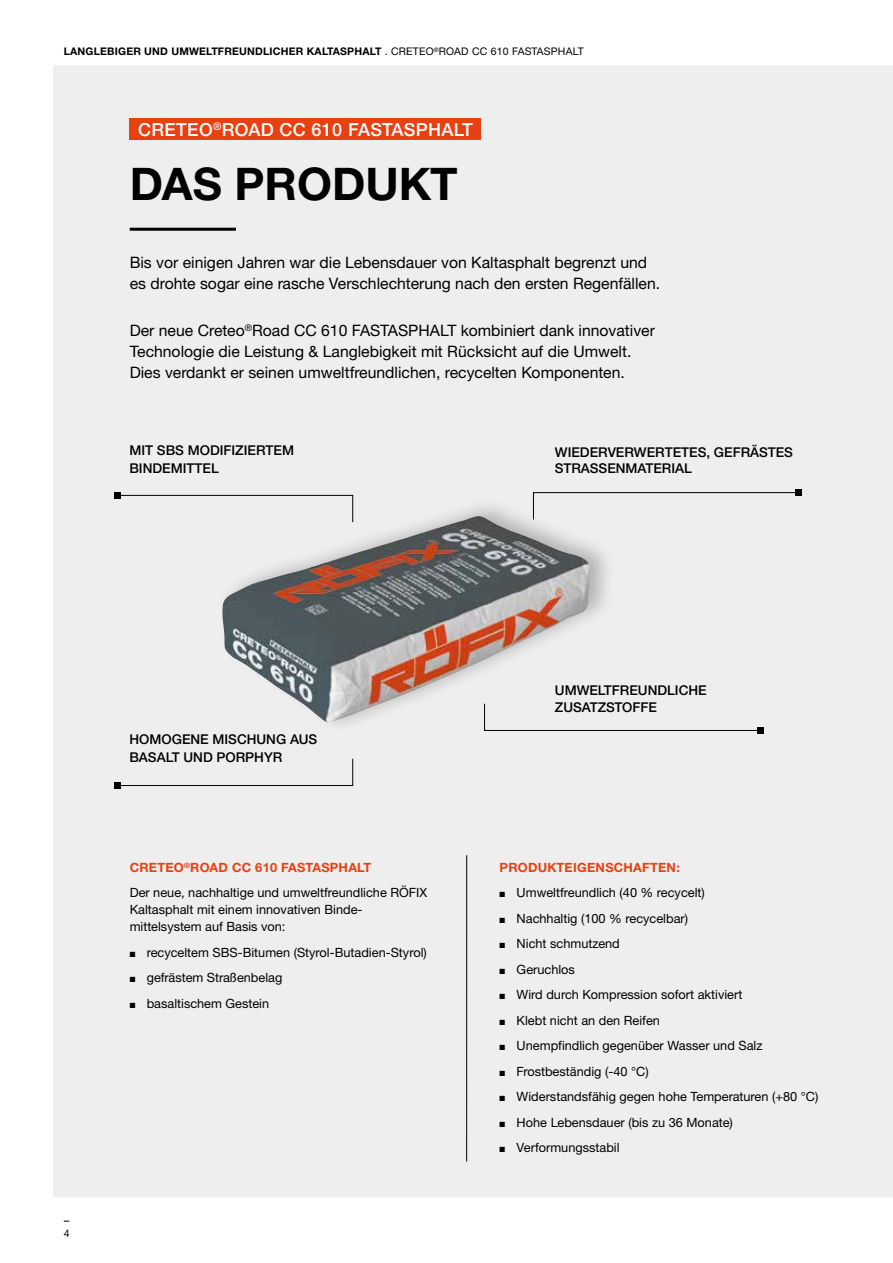
<style>
.page{position:relative;width:893px;height:1263px;background:#fff}
.page>*{position:absolute;margin:0;border:0;box-sizing:border-box;transform-origin:0 0}
.t1{font:700 45px "Helvetica Neue LTW1 G";color:#000}
.t2{font:500 18px "Helvetica Neue LTW1 G";letter-spacing:.02em;color:#fff}
.t3{font:15.75px/21.3px "Helvetica Neue LTW1 G";color:#000}
.t4{font:500 13.5px/16.5px "Helvetica Neue LTW1 G";color:#000}
.t5{font:12.75px/25.5px "Helvetica Neue LTW1 G";color:#000}
.t6{font:700 12.75px "Helvetica Neue LTW1 G";letter-spacing:.02em;color:#e74011}
.t7{font:700 10.5px "Helvetica Neue LTW1 G";letter-spacing:.02em;color:#000}
.t8{font:10.5px "Helvetica Neue LTW1 G";color:#000}
.s1{font-weight:400}
.s2{font-weight:700;color:#e74011}
</style>
<div class="page">
<div style="left:53px;top:65px;width:840px;height:1131px;background:#eee"></div>
<div style="left:218px;top:497px;width:398px;height:237px;background:#000;opacity:.25"></div>
<img style="left:222px;top:516px;width:367px;height:208px">
<svg style="left:484px;top:703px;width:279px;height:30px"></svg>
<svg style="left:533px;top:490px;width:268px;height:30px"></svg>
<svg style="left:115px;top:492px;width:238px;height:31px"></svg>
<svg style="left:115px;top:758px;width:238px;height:30px"></svg>
<div style="left:130px;top:119px;width:351px;height:21px;background:#e74011"></div>
<hr style="left:130px;top:228px;width:106px;height:3px;background:#000">
<hr style="left:466px;top:855px;width:1px;height:306px;background:#000">
<p class="t7" style="left:64px;top:45px;width:521px">LANGLEBIGER UND UMWELTFREUNDLICHER KALTASPHALT <span class="s1">. CRETEO</span><sup>®</sup><span class="s1">ROAD CC 610 FASTASPHALT</span></p>
<h2 class="t2" style="left:138px;top:119px;width:336px">CRETEO<sup>®</sup>ROAD CC 610 FASTASPHALT</h2>
<h1 class="t1" style="left:130px;top:156px;width:329px">DAS PRODUKT</h1>
<p class="t3" style="left:130px;top:252px;width:532px">Bis vor einigen Jahren war die Lebensdauer von Kaltasphalt begrenzt und es drohte sogar eine rasche Verschlechterung nach den ersten Regenfällen.</p>
<p class="t3" style="left:130px;top:320px;width:527px">Der neue Creteo<sup>®</sup>Road CC 610 FASTASPHALT kombiniert dank innovativer<br>Technologie die Leistung &amp; Langlebigkeit mit Rücksicht auf die Umwelt.<br>Dies verdankt er seinen umweltfreundlichen, recycelten Komponenten.</p>
<p class="t4" style="left:129px;top:441px;width:166px;line-height:18px">MIT SBS MODIFIZIERTEM<br>BINDEMITTEL</p>
<p class="t4" style="left:555px;top:443px;width:239px">WIEDERVERWERTETES, GEFRÄSTES<br>STRASSENMATERIAL</p>
<p class="t4" style="left:129px;top:730px;width:189px;line-height:18px">HOMOGENE MISCHUNG AUS<br>BASALT UND PORPHYR</p>
<p class="t5" style="left:130px;top:854px;width:299px"><span class="s2">CRETEO</span><sup>®</sup><span class="s2">ROAD CC 610 FASTASPHALT<br></span>Der neue, nachhaltige und umweltfreundliche RÖFIX</p>
<p class="t5" style="left:130px;top:901px;width:234px;line-height:17px">Kaltasphalt mit einem innovativen Binde&shy;mittelsystem auf Basis von:</p>
<p class="t5" style="left:130px;top:939px;width:299px">■ recyceltem SBS-Bitumen (Styrol-Butadien-Styrol)</p>
<p class="t5" style="left:130px;top:965px;width:154px">■ gefrästem Straßenbelag</p>
<p class="t5" style="left:130px;top:990px;width:141px">■ basaltischem Gestein</p>
<p class="t8" style="left:64px;top:1227px;width:7px">4</p>
<p class="t4" style="left:555px;top:682px;width:153px">UMWELTFREUNDLICHE<br>ZUSATZSTOFFE</p>
<p class="t6" style="left:500px;top:859px;width:182px">PRODUKTEIGENSCHAFTEN:</p>
<p class="t5" style="left:500px;top:880px;width:207px">■ Umweltfreundlich (40 % recycelt)</p>
<p class="t5" style="left:500px;top:905px;width:190px">■ Nachhaltig (100 % recycelbar)</p>
<p class="t5" style="left:500px;top:931px;width:122px">■ Nicht schmutzend</p>
<p class="t5" style="left:500px;top:956px;width:77px">■ Geruchlos</p>
<p class="t5" style="left:500px;top:982px;width:244px">■ Wird durch Kompression sofort aktiviert</p>
<p class="t5" style="left:500px;top:1007px;width:162px">■ Klebt nicht an den Reifen</p>
<p class="t5" style="left:500px;top:1033px;width:264px">■ Unempfindlich gegenüber Wasser und Salz</p>
<p class="t5" style="left:500px;top:1058px;width:151px">■ Frostbeständig (-40 °C)</p>
<p class="t5" style="left:500px;top:1084px;width:320px">■ Widerstandsfähig gegen hohe Temperaturen (+80 °C)</p>
<p class="t5" style="left:500px;top:1109px;width:235px">■ Hohe Lebensdauer (bis zu 36 Monate)</p>
<p class="t5" style="left:500px;top:1135px;width:121px">■ Verformungsstabil</p>
</div>
